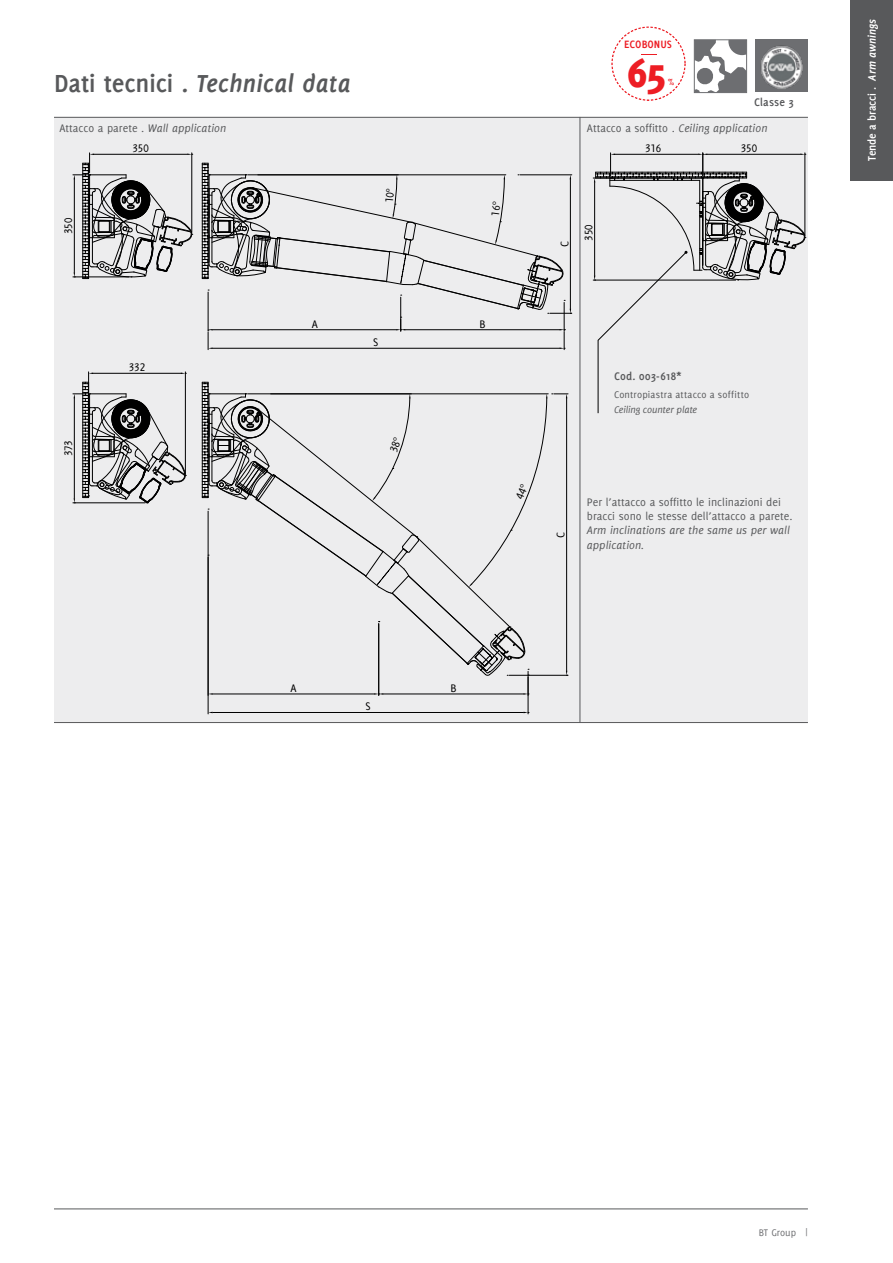
<style>
.page{position:relative;width:893px;height:1263px;background:#fff}
.page>*{position:absolute;margin:0;border:0;box-sizing:border-box;transform-origin:0 0}
.t1{font:800 44.4px "Delicious";color:#ed1d24}
.t2{font:italic 700 27px "Delicious";color:#58595b}
.t3{font:12px/14.4px "Delicious";color:#58595b}
.t4{font:italic 12px/14.4px "Delicious";color:#58595b}
.t5{font:12px "Delicious Small Caps";color:#000}
.t6{font:700 12px "Delicious";letter-spacing:-.005em;color:#fff}
.t7{font:700 12px "Delicious";letter-spacing:.015em;color:#58595b}
.t8{font:700 11.7px "Delicious";color:#ed1d24}
.t9{font:10.5px "Delicious";letter-spacing:.015em;color:#58595b}
.t10{font:italic 10.5px "Delicious";letter-spacing:-.015em;color:#58595b}
.t11{font:10.5px "Delicious";color:#6d6e71}
.t12{font:9.75px "Delicious Small Caps";color:#ed1d24}
.s1{font-style:normal}
.s2{font-style:italic}
</style>
<div class="page">
<div style="left:850px;top:0;width:43px;height:180px;background:#58595b"></div>
<hr style="left:54px;top:1208px;width:754px;height:1px;background:#58595b">
<img style="left:755px;top:40px;width:53px;height:52px">
<svg style="left:696px;top:42px;width:49px;height:49px"></svg>
<div style="left:694px;top:40px;width:53px;height:53px;border:1px solid #6d6e71"></div>
<div style="left:54px;top:117px;width:754px;height:606px;background:#ededee"></div>
<hr style="left:88px;top:372px;width:1px;height:122px;background:#000">
<hr style="left:185px;top:372px;width:1px;height:101px;background:#000">
<hr style="left:93px;top:373px;width:88px;height:1px;background:#000">
<hr style="left:208px;top:557px;width:1px;height:157px;background:#000">
<hr style="left:528px;top:677px;width:1px;height:37px;background:#000">
<hr style="left:213px;top:712px;width:311px;height:1px;background:#000">
<svg style="left:73px;top:382px;width:113px;height:122px"></svg>
<svg style="left:73px;top:153px;width:120px;height:126px"></svg>
<hr style="left:54px;top:722px;width:754px;height:1px;background:#58595b">
<hr style="left:54px;top:117px;width:754px;height:1px;background:#58595b">
<hr style="left:580px;top:117px;width:1px;height:605px;background:#58595b">
<svg style="left:593px;top:153px;width:213px;height:261px"></svg>
<svg style="left:611px;top:26px;width:75px;height:75px"></svg>
<svg style="left:202px;top:163px;width:370px;height:187px"></svg>
<svg style="left:202px;top:382px;width:366px;height:313px"></svg>
<h2 class="t2" style="left:54px;top:68px;width:298px"><span class="s1">Dati tecnici .</span> Technical data</h2>
<p class="t8" style="left:624px;top:38px;width:49px">ECOBONUS</p>
<h1 class="t1" style="left:627px;top:46px;width:41px">65</h1>
<p class="t12" style="left:668px;top:76px;width:8px">%</p>
<p class="t7" style="left:754px;top:95px;width:42px">Classe 3</p>
<p class="t3" style="left:60px;top:120px;width:168px">Attacco a parete . <span class="s2">Wall application</span></p>
<p class="t4" style="left:587px;top:121px;width:182px"><span class="s1">Attacco a soffitto .</span> Ceiling application</p>
<p class="t5" style="left:62px;top:234px;width:18px;rotate:-90deg">350</p>
<p class="t5" style="left:62px;top:456px;width:18px;rotate:-90deg">373</p>
<p class="t5" style="left:133px;top:142px;width:18px">350</p>
<p class="t5" style="left:645px;top:142px;width:18px">316</p>
<p class="t5" style="left:741px;top:142px;width:18px">350</p>
<p class="t5" style="left:129px;top:361px;width:18px">332</p>
<p class="t5" style="left:312px;top:317px;width:8px">A</p>
<p class="t5" style="left:479px;top:317px;width:8px">B</p>
<p class="t5" style="left:373px;top:335px;width:7px">S</p>
<p class="t5" style="left:290px;top:681px;width:8px">A</p>
<p class="t5" style="left:450px;top:681px;width:8px">B</p>
<p class="t5" style="left:365px;top:700px;width:7px">S</p>
<p class="t5" style="left:558px;top:247px;width:7px;rotate:-90deg">C</p>
<p class="t5" style="left:582px;top:241px;width:18px;rotate:-90deg">350</p>
<p class="t7" style="left:614px;top:369px;width:69px">Cod. 003-618*</p>
<p class="t9" style="left:614px;top:389px;width:137px">Contropiastra attacco a soffitto</p>
<p class="t10" style="left:614px;top:404px;width:85px">Ceiling counter plate</p>
<p class="t5" style="left:554px;top:537px;width:7px;rotate:-90deg">C</p>
<p class="t3" style="left:587px;top:494px;width:207px">Per l’attacco a soffitto le inclinazioni dei bracci sono le stesse dell’attacco a parete.</p>
<p class="t4" style="left:587px;top:523px;width:204px">Arm inclinations are the same us per wall application.</p>
<p class="t6" style="left:865px;top:161px;width:144px;rotate:-90deg">Tende a bracci . <span class="s2">Arm awnings</span></p>
<p class="t11" style="left:759px;top:1227px;width:51px">BT Group |</p>
</div>
